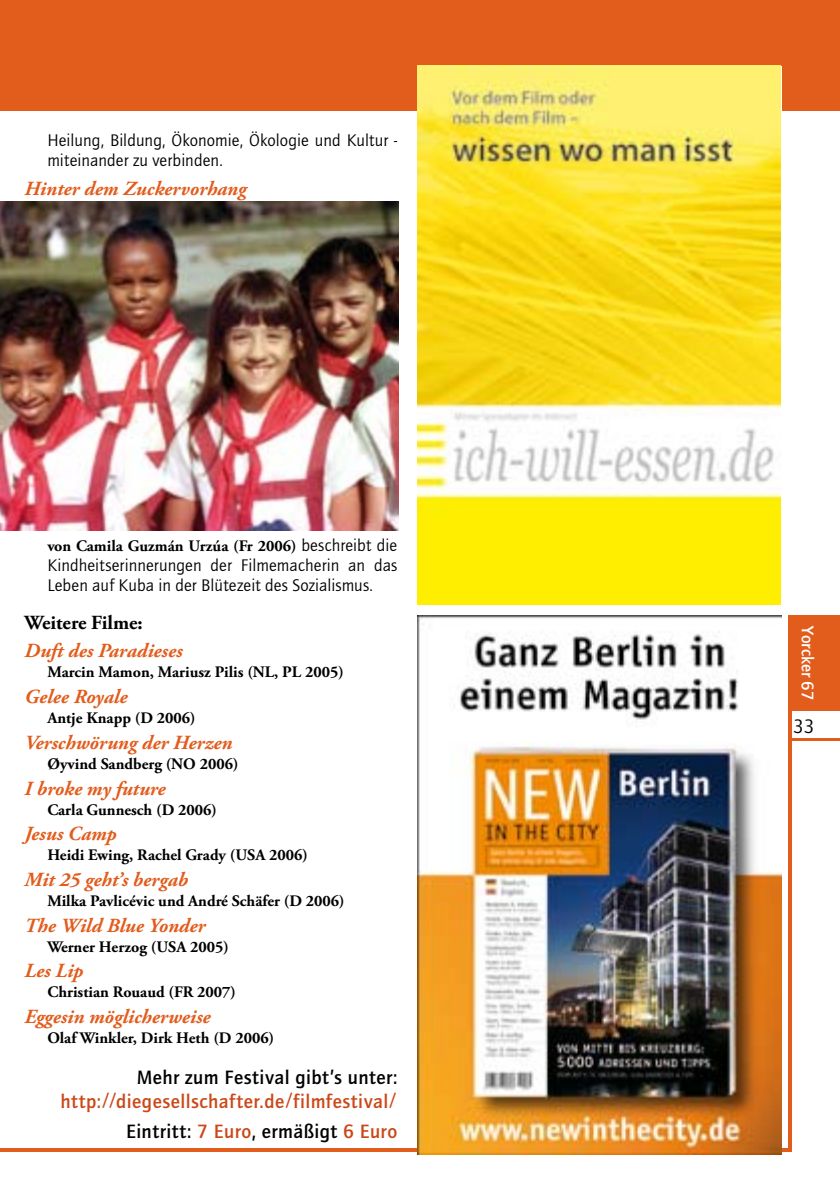
<style>
.page{position:relative;width:840px;height:1191px;background:#fff}
.page>*{position:absolute;margin:0;border:0;box-sizing:border-box;transform-origin:0 0}
.t1{font:italic 700 20px "Adobe Garamond Pro";color:#e25c1c}
.t2{font:20px/29.6px "Quay Itc T Bold Y";letter-spacing:.025em;color:#cb4718;text-align:right}
.t3{font:20px "Quay Itc T Bold Y";letter-spacing:.025em;color:#000}
.t4{font:700 20px "Adobe Garamond Pro";color:#000}
.t5{font:20px "Quay Itc T Book Y";color:#000}
.t6{font:17.4px/20.4px "Quay Itc T Book Y";letter-spacing:.005em;color:#000}
.t7{font:17.4px "Quay Itc T Bold Y";color:#fff}
.t8{font:700 16px "Adobe Garamond Pro";color:#000}
.s1{font-family:"Quay Itc T Book Y";font-weight:400;font-size:17.4px}
.s2{color:#000}
</style>
<div class="page">
<div style="left:0;top:0;width:839px;height:111px;background:#e25c1c"></div>
<img style="left:417px;top:66px;width:363px;height:538px">
<svg style="left:0;top:1147px;width:787px;height:4px;fill:#e25c1c"></svg>
<div style="left:791px;top:615px;width:48px;height:122px;background:#e25c1c"></div>
<hr style="left:791px;top:737px;width:48px;height:3px;background:#e25c1c">
<div style="left:791px;top:711px;width:48px;height:26px;background:#fff"></div>
<svg style="left:787px;top:615px;width:4px;height:536px;fill:#e25c1c"></svg>
<img style="left:417px;top:615px;width:363px;height:539px">
<img style="left:0;top:202px;width:398px;height:328px">
<p class="t6" style="left:47px;top:129px;width:351px">Heilung, Bildung, Ökonomie, Ökologie und Kultur - miteinander zu verbinden.</p>
<p class="t1" style="left:25px;top:177px;width:223px">Hinter dem Zuckervorhang</p>
<p class="t8" style="left:47px;top:536px;width:351px">von Camila Guzmán Urzúa (Fr 2006) <span class="s1">beschreibt die</span></p>
<p class="t6" style="left:47px;top:555px;width:351px">Kindheitserinnerungen der Filmemacherin an das<br>Leben auf Kuba in der Blütezeit des Sozialismus.</p>
<p class="t4" style="left:25px;top:611px;width:120px">Weitere Filme:</p>
<p class="t1" style="left:25px;top:639px;width:159px">Duft des Paradieses</p>
<p class="t8" style="left:47px;top:663px;width:298px">Marcin Mamon, Mariusz Pilis (NL, PL 2005)</p>
<p class="t1" style="left:25px;top:685px;width:104px">Gelee Royale</p>
<p class="t8" style="left:47px;top:708px;width:150px">Antje Knapp (D 2006)</p>
<p class="t1" style="left:25px;top:731px;width:209px">Verschwörung der Herzen</p>
<p class="t8" style="left:47px;top:754px;width:192px">Øyvind Sandberg (NO 2006)</p>
<p class="t1" style="left:25px;top:776px;width:142px">I broke my future</p>
<p class="t8" style="left:47px;top:800px;width:171px">Carla Gunnesch (D 2006)</p>
<p class="t1" style="left:25px;top:822px;width:94px">Jesus Camp</p>
<p class="t8" style="left:47px;top:845px;width:262px">Heidi Ewing, Rachel Grady (USA 2006)</p>
<p class="t1" style="left:25px;top:868px;width:165px">Mit 25 geht’s bergab</p>
<p class="t8" style="left:47px;top:891px;width:299px">Milka Pavlicévic und André Schäfer (D 2006)</p>
<p class="t1" style="left:25px;top:913px;width:182px">The Wild Blue Yonder</p>
<p class="t8" style="left:47px;top:937px;width:183px">Werner Herzog (USA 2005)</p>
<p class="t1" style="left:25px;top:959px;width:60px">Les Lip</p>
<p class="t8" style="left:47px;top:982px;width:190px">Christian Rouaud (FR 2007)</p>
<p class="t1" style="left:25px;top:1005px;width:187px">Eggesin möglicherweise</p>
<p class="t8" style="left:47px;top:1028px;width:228px">Olaf Winkler, Dirk Heth (D 2006)</p>
<p class="t3" style="left:137px;top:1065px;width:262px">Mehr zum Festival gibt’s unter:</p>
<p class="t2" style="left:60px;top:1086px;width:338px">http://diegesellschafter.de/filmfestival/<br><span class="s2">Eintritt:</span> 7 Euro<span class="s2">, ermäßigt</span> 6 Euro</p>
<p class="t7" style="left:817px;top:626px;width:76px;rotate:90deg">Yorcker 67</p>
<p class="t5" style="left:792px;top:715px;width:23px">33</p>
</div>
